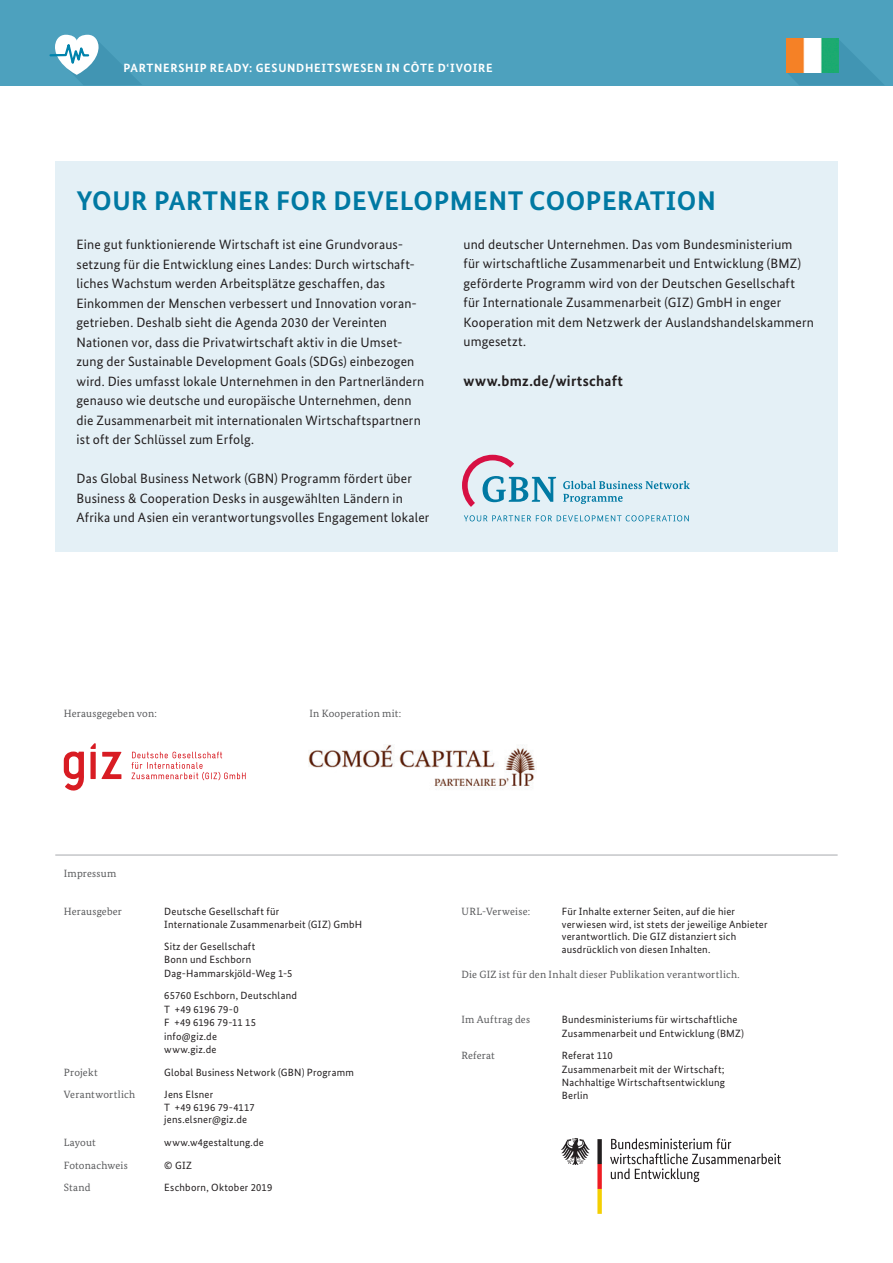
<style>
.page{position:relative;width:893px;height:1263px;background:#fff}
.page>*{position:absolute;margin:0;border:0;box-sizing:border-box;transform-origin:0 0}
.t1{font:700 27px "Bundes Sans";letter-spacing:.02em;color:#0079a3}
.t2{font:700 15px "Bundes Sans";letter-spacing:.02em;color:#231f20}
.t3{font:13.5px/19.5px "Bundes Sans";letter-spacing:.01em;color:#231f20}
.t4{font:700 12px "Bundes Sans";letter-spacing:.06em;color:#fff}
.t5{font:10.5px/13.5px "Bundes Sans";letter-spacing:.02em;color:#231f20}
.t6{font:10.5px "Bundes Serif";letter-spacing:.02em;color:#57585a}
</style>
<div class="page">
<div style="left:0;top:0;width:893px;height:85px;background:#4da1be"></div>
<svg style="left:49px;top:35px;width:92px;height:50px"></svg>
<img style="left:786px;top:38px;width:52px;height:35px">
<hr style="left:55px;top:855px;width:783px;height:1px;background:#a8a9ad">
<svg style="left:64px;top:751px;width:20px;height:40px"></svg>
<svg style="left:102px;top:752px;width:19px;height:27px"></svg>
<svg style="left:90px;top:743px;width:6px;height:36px"></svg>
<svg style="left:131px;top:752px;width:115px;height:28px"></svg>
<svg style="left:610px;top:1138px;width:171px;height:45px"></svg>
<svg style="left:561px;top:1138px;width:41px;height:76px"></svg>
<div style="left:55px;top:161px;width:783px;height:390px;background:#e4f0f6"></div>
<svg style="left:563px;top:481px;width:127px;height:23px"></svg>
<svg style="left:462px;top:455px;width:94px;height:52px"></svg>
<svg style="left:464px;top:515px;width:225px;height:6px"></svg>
<img style="left:309px;top:745px;width:226px;height:44px">
<p class="t4" style="left:123px;top:61px;width:371px">PARTNERSHIP READY: GESUNDHEITSWESEN IN CÔTE D‘IVOIRE</p>
<h1 class="t1" style="left:77px;top:184px;width:641px">YOUR PARTNER FOR DEVELOPMENT COOPERATION</h1>
<p class="t3" style="left:77px;top:234px;width:349px">Eine gut funktionierende Wirtschaft ist eine Grundvoraus&shy;setzung für die Entwicklung eines Landes: Durch wirtschaft&shy;liches Wachstum werden Arbeitsplätze geschaffen, das Einkommen der Menschen verbessert und Innovation voran&shy;getrieben. Deshalb sieht die Agenda 2030 der Vereinten Nationen vor, dass die Privatwirtschaft aktiv in die Umset&shy;zung der Sustainable Development Goals (SDGs) einbezogen wird. Dies umfasst lokale Unternehmen in den Partnerländern genauso wie deutsche und europäische Unternehmen, denn die Zusammenarbeit mit internationalen Wirtschaftspartnern ist oft der Schlüssel zum Erfolg.</p>
<p class="t3" style="left:77px;top:468px;width:354px">Das Global Business Network (GBN) Programm fördert über<br>Business &amp; Cooperation Desks in ausgewählten Ländern in<br>Afrika und Asien ein verantwortungsvolles Engagement lokaler</p>
<p class="t3" style="left:463px;top:234px;width:352px">und deutscher Unternehmen. Das vom Bundesministerium<br>für wirtschaftliche Zusammenarbeit und Entwicklung (BMZ) geförderte Programm wird von der Deutschen Gesellschaft für Internationale Zusammenarbeit (GIZ) GmbH in enger Kooperation mit dem Netzwerk der Auslandshandelskammern umgesetzt.</p>
<p class="t2" style="left:463px;top:371px;width:161px">www.bmz.de/wirtschaft</p>
<p class="t6" style="left:64px;top:707px;width:95px">Herausgegeben von:</p>
<p class="t6" style="left:309px;top:707px;width:93px">In Kooperation mit:</p>
<p class="t6" style="left:64px;top:867px;width:54px">Impressum</p>
<p class="t6" style="left:64px;top:905px;width:60px">Herausgeber</p>
<p class="t5" style="left:164px;top:905px;width:199px;line-height:12.6px">Deutsche Gesellschaft für<br>Internationale Zusammenarbeit (GIZ) GmbH</p>
<p class="t5" style="left:164px;top:939px;width:130px">Sitz der Gesellschaft<br>Bonn und Eschborn<br>Dag-Hammarskjöld-Weg 1-5</p>
<p class="t5" style="left:164px;top:989px;width:134px">65760 Eschborn, Deutschland<br>T +49 6196 79-0<br>F +49 6196 79-11 15 info@giz.de<br>www.giz.de</p>
<p class="t6" style="left:64px;top:1066px;width:35px">Projekt</p>
<p class="t5" style="left:164px;top:1065px;width:191px">Global Business Network (GBN) Programm</p>
<p class="t6" style="left:64px;top:1088px;width:73px">Verantwortlich</p>
<p class="t5" style="left:164px;top:1088px;width:92px;line-height:12.6px">Jens Elsner<br>T +49 6196 79-4117 jens.elsner@giz.de</p>
<p class="t6" style="left:64px;top:1136px;width:33px">Layout</p>
<p class="t5" style="left:164px;top:1136px;width:101px">www.w4gestaltung.de</p>
<p class="t6" style="left:64px;top:1159px;width:66px">Fotonachweis</p>
<p class="t5" style="left:164px;top:1158px;width:29px">© GIZ</p>
<p class="t6" style="left:64px;top:1181px;width:28px">Stand</p>
<p class="t5" style="left:164px;top:1181px;width:110px">Eschborn, Oktober 2019</p>
<p class="t6" style="left:461px;top:905px;width:70px">URL-Verweise:</p>
<p class="t5" style="left:562px;top:905px;width:207px;line-height:12.6px">Für Inhalte externer Seiten, auf die hier verwiesen wird, ist stets der jeweilige Anbieter verantwortlich. Die GIZ distanziert sich ausdrücklich von diesen Inhalten.</p>
<p class="t6" style="left:461px;top:968px;width:280px">Die GIZ ist für den Inhalt dieser Publikation verantwortlich.</p>
<p class="t6" style="left:461px;top:1013px;width:70px">Im Auftrag des</p>
<p class="t5" style="left:562px;top:1013px;width:184px">Bundesministeriums für wirtschaftliche<br>Zusammenarbeit und Entwicklung (BMZ)</p>
<p class="t6" style="left:461px;top:1049px;width:35px">Referat</p>
<p class="t5" style="left:562px;top:1049px;width:165px">Referat 110<br>Zusammenarbeit mit der Wirtschaft;<br>Nachhaltige Wirtschaftsentwicklung<br>Berlin</p>
</div>
